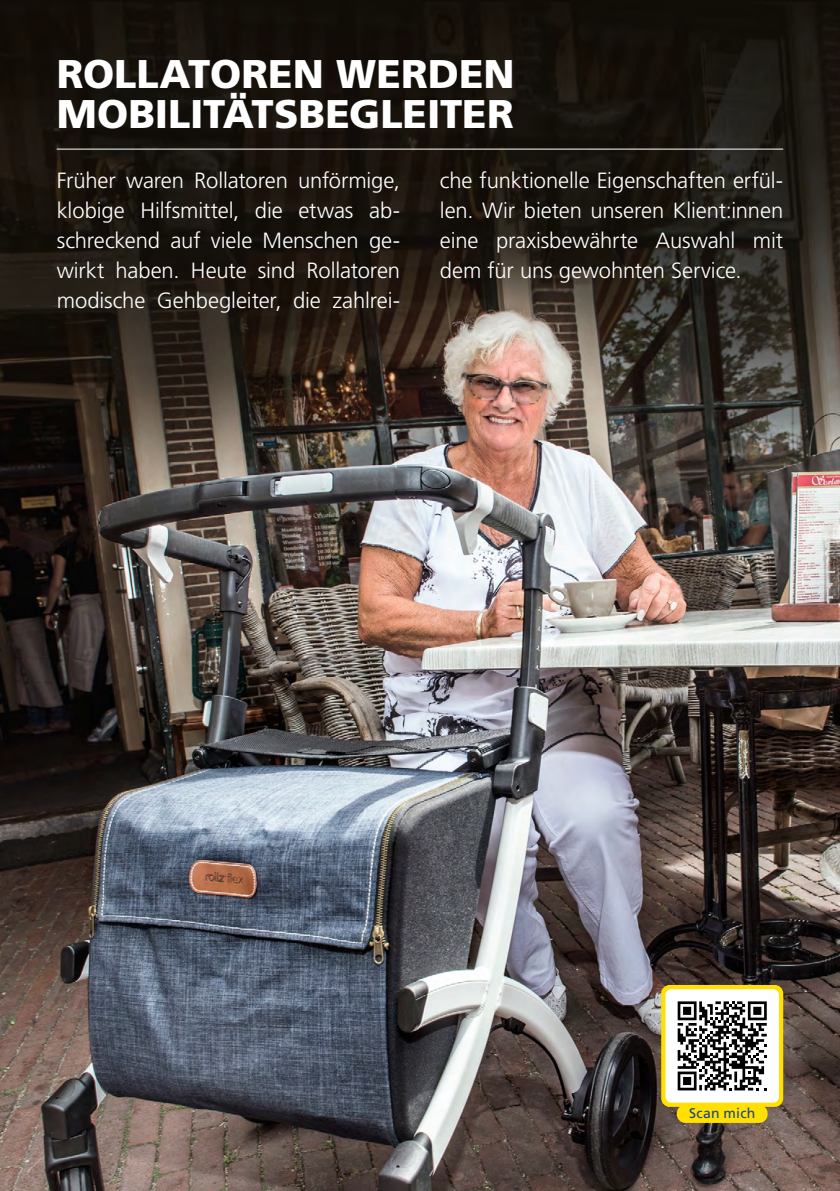
<style>
.page{position:relative;width:840px;height:1191px;background:#fff}
.page>*{position:absolute;margin:0;border:0;box-sizing:border-box;transform-origin:0 0}
.t1{font:900 40px/40px "Frutiger LT Std";color:#fff}
.t2{font:300 22px/30px "Frutiger LT Std";letter-spacing:-.01em;color:#fff;text-align:justify}
.t3{font:300 16px "Frutiger LT Std";color:#878787}
.t4{font:14px "Frutiger LT Std";letter-spacing:.015em;color:#184287}
</style>
<div class="page">
<img style="left:0;top:0;width:839px;height:1191px">
<hr style="left:57px;top:149px;width:725px;height:1px;background:#fff">
<svg style="left:660px;top:985px;width:122px;height:121px;background:#f4da21"></svg>
<div style="left:676px;top:1104px;width:91px;height:19px;background:#ffe000;border-radius:9px"></div>
<div style="left:665px;top:989px;width:113px;height:113px;background:#fff;border-radius:6px"></div>
<svg style="left:677px;top:1001px;width:89px;height:89px"></svg>
<h1 class="t1" style="left:57px;top:54px;width:459px">ROLLATOREN WERDEN<br>MOBILITÄTSBEGLEITER</h1>
<p class="t2" style="left:57px;top:166px;width:345px">Früher waren Rollatoren unförmige, klobige Hilfsmittel, die etwas ab&shy;schreckend auf viele Menschen ge&shy;wirkt haben. Heute sind Rollatoren modische Gehbegleiter, die zahlrei-</p>
<p class="t2" style="left:439px;top:166px;width:345px">che funktionelle Eigenschaften erfül&shy;len. Wir bieten unseren Klient:innen eine praxisbewährte Auswahl mit dem für uns gewohnten Service.</p>
<p class="t4" style="left:688px;top:1104px;width:68px">Scan mich</p>
<p class="t3" style="left:770px;top:1154px;width:10px">9</p>
</div>
